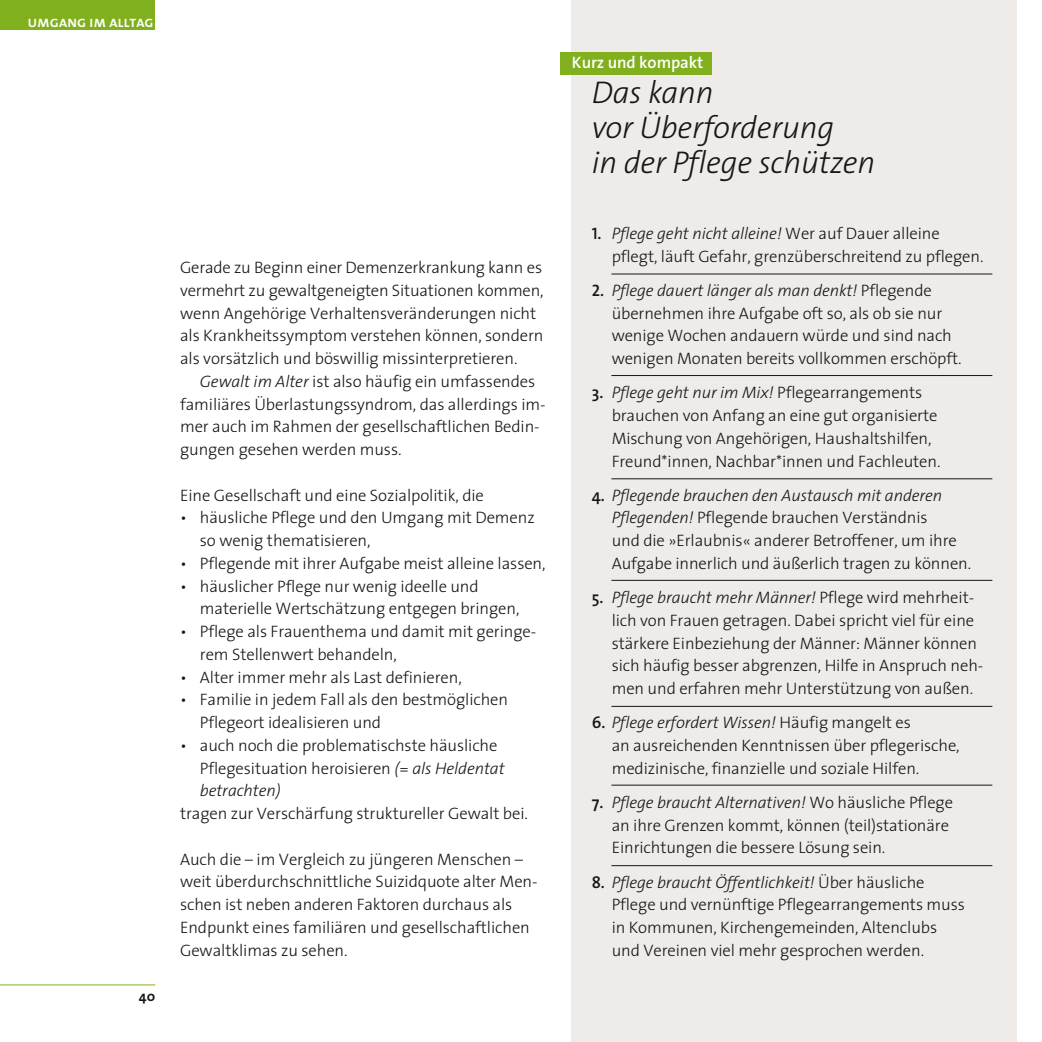
<style>
.page{position:relative;width:1042px;height:1042px;background:#fff}
.page>*{position:absolute;margin:0;border:0;box-sizing:border-box;transform-origin:0 0}
.t1{font:italic 300 31.5px/35px "The Sans";letter-spacing:-.005em;color:#151616}
.t2{font:300 16.62px/22.8px "The Sans";letter-spacing:-.005em;color:#151616}
.t3{font:600 16.62px "The Sans";letter-spacing:-.005em;color:#fff}
.t4{font:15.75px "The Sans Semi Bold Caps";letter-spacing:-.02em;color:#fff}
.t5{font:700 14px "The Sans";color:#151616}
.s1{font-style:italic}
.s2{font-family:"The Sans Semi Bold Caps";font-weight:400}
.s3{font-weight:600}
</style>
<div class="page">
<hr style="left:1px;top:984px;width:154px;height:1px;background:#81b01e">
<div style="left:1px;top:0;width:154px;height:30px;background:#81b01e"></div>
<div style="left:572px;top:0;width:445px;height:1042px;background:#eeebe8"></div>
<div style="left:560px;top:52px;width:152px;height:22px;background:#81b01e"></div>
<hr style="left:611px;top:274px;width:381px;height:1px;background:#151616">
<hr style="left:611px;top:375px;width:381px;height:1px;background:#151616">
<hr style="left:611px;top:478px;width:381px;height:1px;background:#151616">
<hr style="left:611px;top:580px;width:381px;height:1px;background:#151616">
<hr style="left:611px;top:706px;width:381px;height:1px;background:#151616">
<hr style="left:611px;top:785px;width:381px;height:1px;background:#151616">
<hr style="left:611px;top:865px;width:381px;height:1px;background:#151616">
<p class="t4" style="left:28px;top:12px;width:128px">umgang im alltag</p>
<p class="t5" style="left:139px;top:991px;width:18px">40</p>
<p class="t2" style="left:180px;top:258px;width:365px">Gerade zu Beginn einer Demenzerkrankung kann es vermehrt zu gewaltgeneigten Situationen kom men, wenn Angehörige Verhaltensveränderungen nicht als Krankheitssymptom verstehen können, sondern als vorsätzlich und böswillig missinter pre tieren.</p>
<p class="t2" style="left:180px;top:371px;width:367px;text-indent:20px"><span class="s1">Gewalt im Alter</span> ist also häufig ein umfassendes familiäres Überlastungssyndrom, das allerdings im - mer auch im Rahmen der gesellschaftlichen Bedin - gungen gesehen werden muss.</p>
<p class="t2" style="left:180px;top:485px;width:305px">Eine Gesellschaft und eine Sozialpolitik, die</p>
<p class="t2" style="left:200px;top:508px;width:336px;text-indent:-20px">• häusliche Pflege und den Umgang mit Demenz so wenig thematisieren,</p>
<p class="t2" style="left:180px;top:553px;width:367px">• Pflegende mit ihrer Aufgabe meist alleine lassen,</p>
<p class="t2" style="left:200px;top:576px;width:321px;text-indent:-20px">• häuslicher Pflege nur wenig ideelle und materielle Wertschätzung entgegen bringen,</p>
<p class="t2" style="left:200px;top:622px;width:338px;text-indent:-20px">• Pflege als Frauenthema und damit mit geringe&shy;rem Stellenwert behandeln,</p>
<p class="t2" style="left:180px;top:667px;width:283px">• Alter immer mehr als Last definieren,</p>
<p class="t2" style="left:200px;top:690px;width:310px;text-indent:-20px">• Familie in jedem Fall als den bestmöglichen<br>Pflegeort idealisieren und</p>
<p class="t2" style="left:200px;top:735px;width:306px;text-indent:-20px">• auch noch die problematischste häusliche<br>Pflegesituation heroisieren <span class="s1">(= als Heldentat betrachten)</span></p>
<p class="t2" style="left:180px;top:804px;width:349px">tragen zur Verschärfung struktureller Gewalt bei.</p>
<p class="t2" style="left:180px;top:849px;width:359px">Auch die – im Vergleich zu jüngeren Menschen – weit überdurchschnittliche Suizidquote alter Men - schen ist neben anderen Faktoren durchaus als End punkt eines familiären und gesellschaftlichen Gewaltklimas zu sehen.</p>
<p class="t3" style="left:572px;top:56px;width:133px">Kurz und kompakt</p>
<h1 class="t1" style="left:592px;top:78px;width:285px">Das kann<br>vor Überforderung<br>in der Pflege schützen</h1>
<p class="t2" style="left:612px;top:224px;width:373px;text-indent:-20px"><span class="s2">1</span><span class="s3">.</span> <span class="s1">Pflege geht nicht alleine!</span> Wer auf Dauer alleine pflegt, läuft Gefahr, grenzüberschreitend zu pflegen.</p>
<p class="t2" style="left:612px;top:281px;width:351px;text-indent:-20px"><span class="s2">2</span><span class="s3">.</span> <span class="s1">Pflege dauert länger als man denkt!</span> Pflegende übernehmen ihre Aufgabe oft so, als ob sie nur wenige Wochen andauern würde und sind nach wenigen Monaten bereits vollkommen erschöpft.</p>
<p class="t2" style="left:612px;top:383px;width:330px;text-indent:-20px"><span class="s3">3.</span> <span class="s1">Pflege geht nur im Mix!</span> Pflegearrangements brauchen von Anfang an eine gut organisierte Mischung von Angehörigen, Haushaltshilfen, Freund*innen, Nachbar*innen und Fachleuten.</p>
<p class="t2" style="left:612px;top:485px;width:361px;text-indent:-20px"><span class="s3">4.</span> <span class="s1">Pflegende brauchen den Austausch mit anderen Pflegenden!</span> Pflegende brauchen Verständnis<br>und die »Erlaubnis« anderer Betroffener, um ihre Aufgabe innerlich und äußerlich tragen zu können.</p>
<p class="t2" style="left:612px;top:588px;width:373px;text-indent:-20px"><span class="s3">5.</span> <span class="s1">Pflege braucht mehr Männer!</span> Pflege wird mehrheit&shy;lich von Frauen getragen. Dabei spricht viel für eine stärkere Einbeziehung der Männer: Männer können sich häufig besser abgrenzen, Hilfe in Anspruch neh&shy;men und erfahren mehr Unterstützung von außen.</p>
<p class="t2" style="left:612px;top:713px;width:350px;text-indent:-20px"><span class="s3">6.</span> <span class="s1">Pflege erfordert Wissen!</span> Häufig mangelt es<br>an ausreichenden Kenntnissen über pflegerische, medizinische, finanzielle und soziale Hilfen.</p>
<p class="t2" style="left:612px;top:792px;width:343px;text-indent:-20px"><span class="s3">7.</span> <span class="s1">Pflege braucht Alternativen!</span> Wo häusliche Pflege an ihre Grenzen kommt, können (teil)stationäre<br>Einrichtungen die bessere Lösung sein.</p>
<p class="t2" style="left:612px;top:872px;width:355px;text-indent:-20px"><span class="s3">8.</span> <span class="s1">Pflege braucht Öffentlichkeit!</span> Über häusliche Pflege und vernünftige Pflegearrangements muss in Kommunen, Kirchengemeinden, Altenclubs und Vereinen viel mehr gesprochen werden.</p>
</div>
